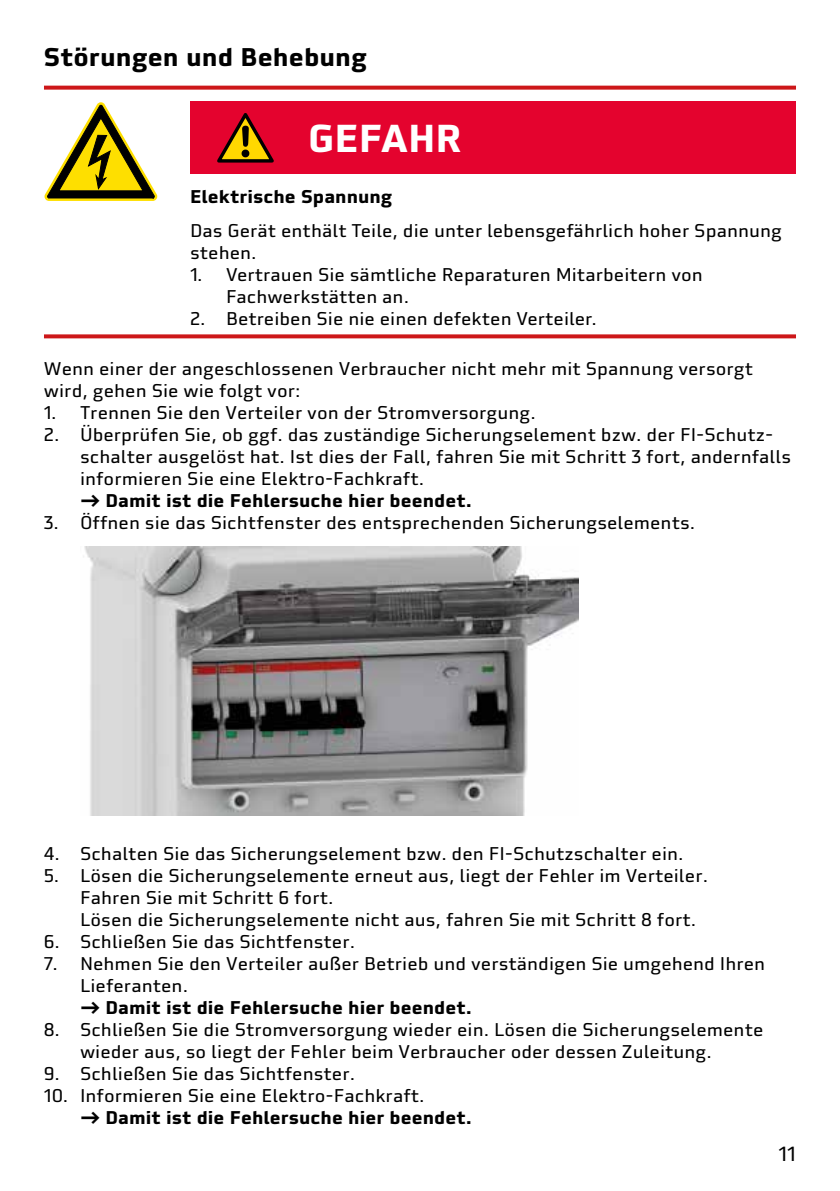
<style>
.page{position:relative;width:840px;height:1191px;background:#fff}
.page>*{position:absolute;margin:0;border:0;box-sizing:border-box;transform-origin:0 0}
.t1{font:700 38px "Utility OT";color:#fff}
.t2{font:700 25px "Utility OT";color:#000}
.t3{font:20px "Utility OT";color:#000}
.t4{font:18px/22px "Utility OT";color:#000}
.t5{font:700 18px "Utility OT";color:#000}
</style>
<div class="page">
<img style="left:83px;top:547px;width:494px;height:268px">
<svg style="left:44px;top:86px;width:751px;height:4px;fill:#cd1719"></svg>
<svg style="left:44px;top:334px;width:751px;height:4px;fill:#cd1719"></svg>
<svg style="left:44px;top:102px;width:113px;height:99px"></svg>
<div style="left:190px;top:102px;width:605px;height:72px;background:#e4032e"></div>
<svg style="left:217px;top:113px;width:57px;height:50px"></svg>
<h2 class="t2" style="left:44px;top:41px;width:325px">Störungen und Behebung</h2>
<h1 class="t1" style="left:308px;top:114px;width:155px">GEFAHR</h1>
<p class="t5" style="left:190px;top:185px;width:204px">Elektrische Spannung</p>
<p class="t4" style="left:190px;top:219px;width:593px">Das Gerät enthält Teile, die unter lebensgefährlich hoher Spannung stehen.</p>
<p class="t4" style="left:226px;top:263px;width:478px;text-indent:-36px">1. Vertrauen Sie sämtliche Reparaturen Mitarbeitern von<br>Fachwerkstätten an.</p>
<p class="t4" style="left:190px;top:307px;width:408px">2. Betreiben Sie nie einen defekten Verteiler.</p>
<p class="t4" style="left:44px;top:358px;width:710px">Wenn einer der angeschlossenen Verbraucher nicht mehr mit Spannung versorgt wird, gehen Sie wie folgt vor:</p>
<p class="t4" style="left:44px;top:402px;width:493px">1. Trennen Sie den Verteiler von der Stromversorgung.</p>
<p class="t4" style="left:80px;top:424px;width:712px;text-indent:-36px">2. Überprüfen Sie, ob ggf. das zuständige Sicherungselement bzw. der FI-Schutz&shy;schalter ausgelöst hat. Ist dies der Fall, fahren Sie mit Schritt 3 fort, andernfalls informieren Sie eine Elektro-Fachkraft.</p>
<p class="t5" style="left:80px;top:489px;width:393px">→ Damit ist die Fehlersuche hier beendet.</p>
<p class="t4" style="left:44px;top:512px;width:652px">3. Öffnen sie das Sichtfenster des entsprechenden Sicherungselements.</p>
<p class="t4" style="left:44px;top:842px;width:640px">4. Schalten Sie das Sicherungselement bzw. den FI-Schutzschalter ein.</p>
<p class="t4" style="left:80px;top:864px;width:629px;text-indent:-36px">5. Lösen die Sicherungselemente erneut aus, liegt der Fehler im Verteiler.<br>Fahren Sie mit Schritt 6 fort.<br>Lösen die Sicherungselemente nicht aus, fahren Sie mit Schritt 8 fort.</p>
<p class="t4" style="left:44px;top:930px;width:312px">6. Schließen Sie das Sichtfenster.</p>
<p class="t4" style="left:80px;top:952px;width:686px;text-indent:-36px">7. Nehmen Sie den Verteiler außer Betrieb und verständigen Sie umgehend Ihren<br>Lieferanten.</p>
<p class="t5" style="left:80px;top:995px;width:393px">→ Damit ist die Fehlersuche hier beendet.</p>
<p class="t4" style="left:80px;top:1018px;width:684px;text-indent:-36px">8. Schließen Sie die Stromversorgung wieder ein. Lösen die Sicherungselemente wieder aus, so liegt der Fehler beim Verbraucher oder dessen Zuleitung.</p>
<p class="t4" style="left:44px;top:1062px;width:312px">9. Schließen Sie das Sichtfenster.</p>
<p class="t4" style="left:44px;top:1084px;width:382px">10. Informieren Sie eine Elektro-Fachkraft.</p>
<p class="t5" style="left:80px;top:1105px;width:393px">→ Damit ist die Fehlersuche hier beendet.</p>
<p class="t3" style="left:777px;top:1141px;width:19px">11</p>
</div>
